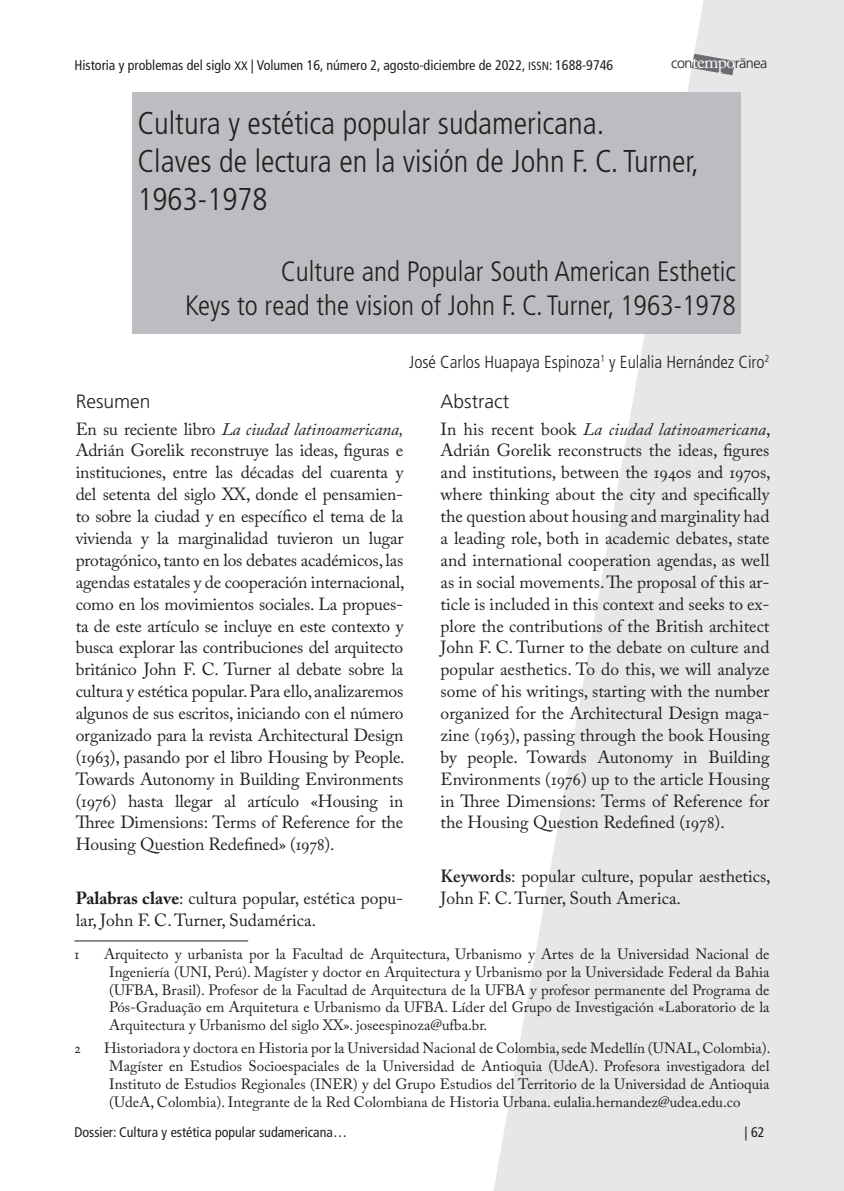
<style>
.page{position:relative;width:844px;height:1191px;background:#fff}
.page>*{position:absolute;margin:0;border:0;box-sizing:border-box;transform-origin:0 0}
.tit_-_Copia{font:300 condensed 31.5px/37.8px "Frutiger LT Std";color:#231f20}
.tit{font:300 condensed 31.5px "Frutiger LT Std";color:#231f20}
.tit_ing{font:300 condensed 28px "Frutiger LT Std";color:#231f20}
.st02{font:300 19.25px "Frutiger LT Std";color:#231f20}
.txt_alemán{font:17.5px/21.9px "Adobe Caslon Pro";letter-spacing:-.01em;color:#231f20;text-align:justify}
.txt_alemán_-_inglés{font:17.5px/21.9px "Adobe Caslon Pro";color:#231f20;text-align:justify}
.autor{font:300 condensed 17.5px "Frutiger LT Std";color:#231f20}
.nota_al_pie{font:14.88px/17.8px "Adobe Caslon Pro";color:#231f20;text-align:justify}
.t1{font:300 14.35px "Frutiger";letter-spacing:-.035em;color:#231f20}
.t2{font:condensed 14px "Frutiger LT Std";color:#231f20}
.s1{font-size:12.25px}
.s2{font-family:"Frutiger LT Std Cn SC850";font-stretch:normal;font-size:11.9px}
.s3{font-family:"Adobe Caslon Pro";font-weight:400;font-size:17.85px;color:#fff}
.s4{font-style:italic}
.s5{font-weight:700}
.s6{font-weight:600}
</style>
<div class="page">
<svg style="left:486px;top:0;width:357px;height:1191px;fill:#e6e7e9"></svg>
<svg style="left:691px;top:54px;width:43px;height:21px"></svg>
<hr style="left:74px;top:940px;width:174px;height:1px;background:#231f20">
<div style="left:132px;top:92px;width:608px;height:241px;background:#bcbdc0"></div>
<p class="t2" style="left:74px;top:57px;width:540px">Historia y problemas del siglo <span class="s1">XX</span> | Volumen 16, número 2, agosto-diciembre de 2022, <span class="s2">ISSN</span>: 1688-9746</p>
<p class="t1" style="left:671px;top:55px;width:98px">con<span class="s3">tempo</span>ranea</p>
<p class="tit" style="left:137px;top:105px;width:468px">Cultura y estética popular sudamericana.</p>
<p class="tit_-_Copia" style="left:137px;top:143px;width:563px">Claves de lectura en la visión de John F. C. Turner,<br>1963-1978</p>
<p class="tit_ing" style="left:281px;top:256px;width:456px">Culture and Popular South American Esthetic</p>
<p class="tit_ing" style="left:185px;top:289px;width:552px">Keys to read the vision of John F. C. Turner, 1963-1978</p>
<p class="autor" style="left:409px;top:352px;width:362px">José Carlos Huapaya Espinoza<sup>1</sup> y Eulalia Hernández Ciro<sup>2</sup></p>
<p class="st02" style="left:76px;top:390px;width:76px">Resumen</p>
<p class="txt_alemán" style="left:76px;top:417px;width:330px">En su reciente libro <span class="s4">La ciudad latinoamericana, </span>Adrián Gorelik reconstruye las ideas, figuras e instituciones, entre las décadas del cuarenta y del setenta del siglo XX, donde el pensamien&shy;to sobre la ciudad y en específico el tema de la vivienda y la marginalidad tuvieron un lugar protagónico, tanto en los debates académicos, las agendas estatales y de cooperación internacional, como en los movimientos sociales. La propues&shy;ta de este artículo se incluye en este contexto y busca explorar las contribuciones del arquitecto británico John F. C. Turner al debate sobre la cultura y estética popular. Para ello, analizaremos algunos de sus escritos, iniciando con el número organizado para la revista Architectural Design (1963), pasando por el libro Housing by People.<br>Towards Autonomy in Building Environments (1976) hasta llegar al artículo «Housing in Three Dimensions: Terms of Reference for the Housing Question Redefined» (1978).</p>
<p class="txt_alemán" style="left:76px;top:887px;width:329px"><span class="s5">Palabras clave</span>: cultura popular, estética popu&shy;lar, John F. C. Turner, Sudamérica.</p>
<p class="st02" style="left:440px;top:390px;width:70px">Abstract</p>
<p class="txt_alemán_-_inglés" style="left:440px;top:417px;width:331px">In his recent book <span class="s4">La ciudad latinoamericana</span>, Adrián Gorelik reconstructs the ideas, figures and institutions, between the 1940s and 1970s, where thinking about the city and specifically the question about housing and marginality had a leading role, both in academic debates, state and international cooperation agendas, as well as in social movements. The proposal of this ar&shy;ticle is included in this context and seeks to ex&shy;plore the contributions of the British architect John F. C. Turner to the debate on culture and popular aesthetics. To do this, we will analyze some of his writings, starting with the number organized for the Architectural Design maga&shy;zine (1963), passing through the book Housing by people. Towards Autonomy in Building Environments (1976) up to the article Housing in Three Dimensions: Terms of Reference for the Housing Question Redefined (1978).</p>
<p class="txt_alemán_-_inglés" style="left:440px;top:865px;width:331px"><span class="s6">Keywords</span>: popular culture, popular aesthetics,<br>John F. C. Turner, South America.</p>
<p class="nota_al_pie" style="left:74px;top:944px;width:6px">1</p>
<p class="nota_al_pie" style="left:109px;top:944px;width:661px;text-indent:-5px">Arquitecto y urbanista por la Facultad de Arquitectura, Urbanismo y Artes de la Universidad Nacional de Ingeniería (UNI, Perú). Magíster y doctor en Arquitectura y Urbanismo por la Universidade Federal da Bahia (UFBA, Brasil). Profesor de la Facultad de Arquitectura de la UFBA y profesor permanente del Programa de Pós-Graduação em Arquitetura e Urbanismo da UFBA. Líder del Grupo de Investigación «Laboratorio de la Arquitectura y Urbanismo del siglo XX». joseespinoza@ufba.br.</p>
<p class="nota_al_pie" style="left:74px;top:1039px;width:8px">2</p>
<p class="nota_al_pie" style="left:109px;top:1039px;width:662px;text-indent:-5px">Historiadora y doctora en Historia por la Universidad Nacional de Colombia, sede Medellín (UNAL, Colombia).<br>Magíster en Estudios Socioespaciales de la Universidad de Antioquia (UdeA). Profesora investigadora del Instituto de Estudios Regionales (INER) y del Grupo Estudios del Territorio de la Universidad de Antioquia (UdeA, Colombia). Integrante de la Red Colombiana de Historia Urbana. eulalia.hernandez@udea.edu.co</p>
<p class="t2" style="left:74px;top:1124px;width:274px">Dossier: Cultura y estética popular sudamericana…</p>
<p class="t2" style="left:744px;top:1124px;width:21px">| 62</p>
</div>
